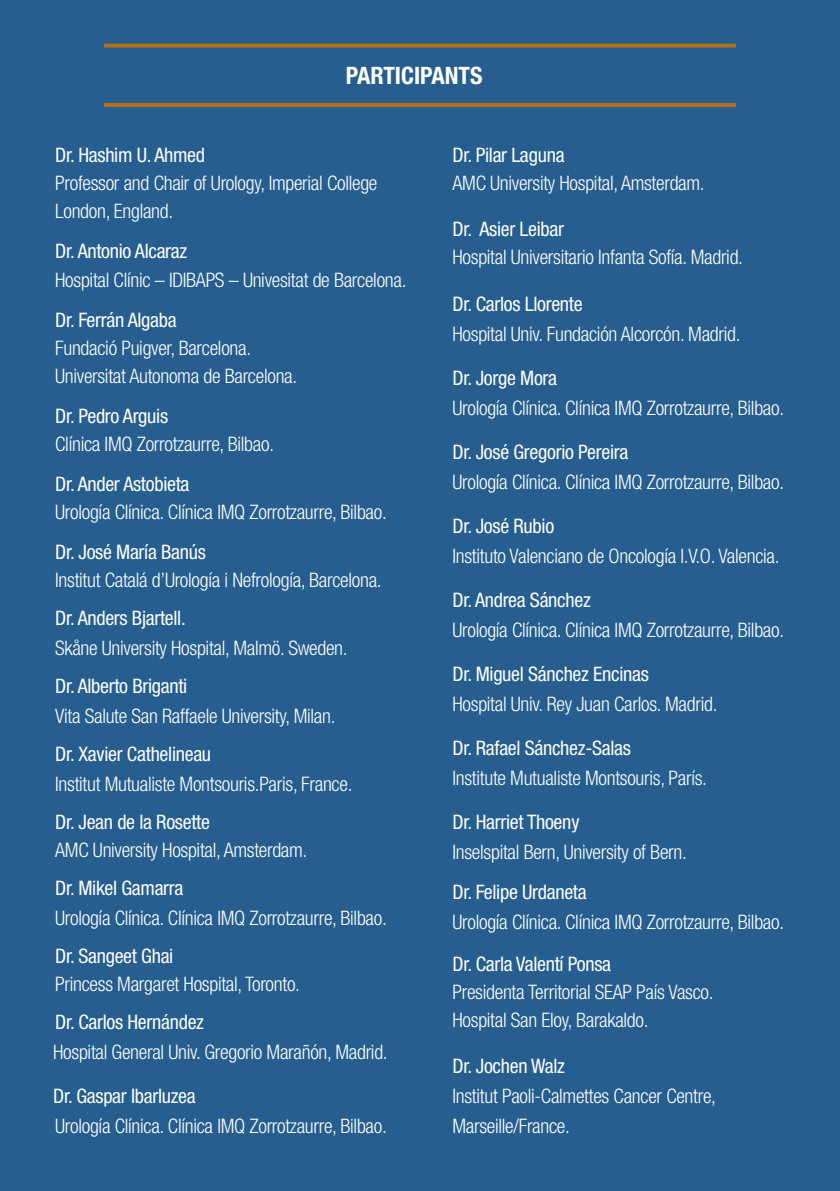
<style>
.page{position:relative;width:840px;height:1191px;background:#fff}
.page>*{position:absolute;margin:0;border:0;box-sizing:border-box;transform-origin:0 0}
.t1{font:700 condensed 24px "Helvetica Neue LT Std";color:#fff}
.t2{font:300 condensed 20px/28px "Helvetica Neue LT Std";letter-spacing:-.015em;color:#fff}
.t3{font:condensed 20px "Helvetica Neue LT Std";letter-spacing:-.015em;color:#fff}
</style>
<div class="page">
<div style="left:0;top:0;width:839px;height:1191px;background:#255e8f"></div>
<hr style="left:104px;top:103px;width:631px;height:4px;background:#b2701b">
<svg style="left:104px;top:44px;width:631px;height:4px;fill:#b2701b"></svg>
<p class="t1" style="left:346px;top:61px;width:138px">PARTICIPANTS</p>
<p class="t3" style="left:55px;top:144px;width:151px">Dr. Hashim U. Ahmed</p>
<p class="t2" style="left:55px;top:169px;width:323px">Professor and Chair of Urology, Imperial College<br>London, England.</p>
<p class="t3" style="left:55px;top:240px;width:133px">Dr. Antonio Alcaraz</p>
<p class="t2" style="left:55px;top:265px;width:352px">Hospital Clínic – IDIBAPS – Univesitat de Barcelona.</p>
<p class="t3" style="left:55px;top:308px;width:123px">Dr. Ferrán Algaba</p>
<p class="t2" style="left:55px;top:333px;width:243px">Fundació Puigver, Barcelona.<br>Universitat Autonoma de Barcelona.</p>
<p class="t3" style="left:55px;top:404px;width:114px">Dr. Pedro Arguis</p>
<p class="t2" style="left:55px;top:429px;width:220px">Clínica IMQ Zorrotzaurre, Bilbao.</p>
<p class="t3" style="left:55px;top:472px;width:136px">Dr. Ander Astobieta</p>
<p class="t2" style="left:55px;top:497px;width:333px">Urología Clínica. Clínica IMQ Zorrotzaurre, Bilbao.</p>
<p class="t3" style="left:55px;top:540px;width:152px">Dr. José María Banús</p>
<p class="t2" style="left:55px;top:565px;width:328px">Institut Catalá d’Urología i Nefrología, Barcelona.</p>
<p class="t3" style="left:55px;top:606px;width:132px">Dr. Anders Bjartell.</p>
<p class="t2" style="left:55px;top:633px;width:294px">Skåne University Hospital, Malmö. Sweden.</p>
<p class="t3" style="left:55px;top:674px;width:134px">Dr. Alberto Briganti</p>
<p class="t2" style="left:55px;top:701px;width:282px">Vita Salute San Raffaele University, Milan.</p>
<p class="t3" style="left:55px;top:742px;width:157px">Dr. Xavier Cathelineau</p>
<p class="t2" style="left:55px;top:769px;width:298px">Institut Mutualiste Montsouris.Paris, France.</p>
<p class="t3" style="left:55px;top:810px;width:156px">Dr. Jean de la Rosette</p>
<p class="t2" style="left:55px;top:835px;width:253px">AMC University Hospital, Amsterdam.</p>
<p class="t3" style="left:55px;top:876px;width:130px">Dr. Mikel Gamarra</p>
<p class="t2" style="left:55px;top:903px;width:333px">Urología Clínica. Clínica IMQ Zorrotzaurre, Bilbao.</p>
<p class="t3" style="left:55px;top:944px;width:120px">Dr. Sangeet Ghai</p>
<p class="t2" style="left:55px;top:969px;width:246px">Princess Margaret Hospital, Toronto.</p>
<p class="t3" style="left:55px;top:1010px;width:150px">Dr. Carlos Hernández</p>
<p class="t2" style="left:53px;top:1037px;width:336px">Hospital General Univ. Gregorio Marañón, Madrid.</p>
<p class="t3" style="left:53px;top:1084px;width:144px">Dr. Gaspar Ibarluzea</p>
<p class="t2" style="left:55px;top:1111px;width:333px">Urología Clínica. Clínica IMQ Zorrotzaurre, Bilbao.</p>
<p class="t3" style="left:452px;top:144px;width:113px">Dr. Pilar Laguna</p>
<p class="t2" style="left:452px;top:169px;width:253px">AMC University Hospital, Amsterdam.</p>
<p class="t3" style="left:452px;top:218px;width:113px">Dr. Asier Leibar</p>
<p class="t2" style="left:452px;top:243px;width:292px">Hospital Universitario Infanta Sofía. Madrid.</p>
<p class="t3" style="left:452px;top:292px;width:132px">Dr. Carlos Llorente</p>
<p class="t2" style="left:452px;top:319px;width:289px">Hospital Univ. Fundación Alcorcón. Madrid.</p>
<p class="t3" style="left:452px;top:366px;width:106px">Dr. Jorge Mora</p>
<p class="t2" style="left:452px;top:393px;width:333px">Urología Clínica. Clínica IMQ Zorrotzaurre, Bilbao.</p>
<p class="t3" style="left:452px;top:440px;width:177px">Dr. José Gregorio Pereira</p>
<p class="t2" style="left:452px;top:467px;width:333px">Urología Clínica. Clínica IMQ Zorrotzaurre, Bilbao.</p>
<p class="t3" style="left:452px;top:514px;width:103px">Dr. José Rubio</p>
<p class="t2" style="left:452px;top:541px;width:328px">Instituto Valenciano de Oncología I.V.O. Valencia.</p>
<p class="t3" style="left:452px;top:588px;width:140px">Dr. Andrea Sánchez</p>
<p class="t2" style="left:452px;top:615px;width:333px">Urología Clínica. Clínica IMQ Zorrotzaurre, Bilbao.</p>
<p class="t3" style="left:452px;top:662px;width:198px">Dr. Miguel Sánchez Encinas</p>
<p class="t2" style="left:452px;top:689px;width:266px">Hospital Univ. Rey Juan Carlos. Madrid.</p>
<p class="t3" style="left:452px;top:736px;width:180px">Dr. Rafael Sánchez-Salas</p>
<p class="t2" style="left:452px;top:763px;width:256px">Institute Mutualiste Montsouris, París.</p>
<p class="t3" style="left:452px;top:810px;width:128px">Dr. Harriet Thoeny</p>
<p class="t2" style="left:452px;top:837px;width:236px">Inselspital Bern, University of Bern.</p>
<p class="t3" style="left:452px;top:880px;width:136px">Dr. Felipe Urdaneta</p>
<p class="t2" style="left:452px;top:907px;width:333px">Urología Clínica. Clínica IMQ Zorrotzaurre, Bilbao.</p>
<p class="t3" style="left:452px;top:952px;width:160px">Dr. Carla Valentí Ponsa</p>
<p class="t2" style="left:452px;top:977px;width:262px">Presidenta Territorial SEAP País Vasco.<br>Hospital San Eloy, Barakaldo.</p>
<p class="t3" style="left:452px;top:1054px;width:114px">Dr. Jochen Walz</p>
<p class="t2" style="left:452px;top:1080px;width:265px;line-height:30px">Institut Paoli-Calmettes Cancer Centre,<br>Marseille/France.</p>
</div>
